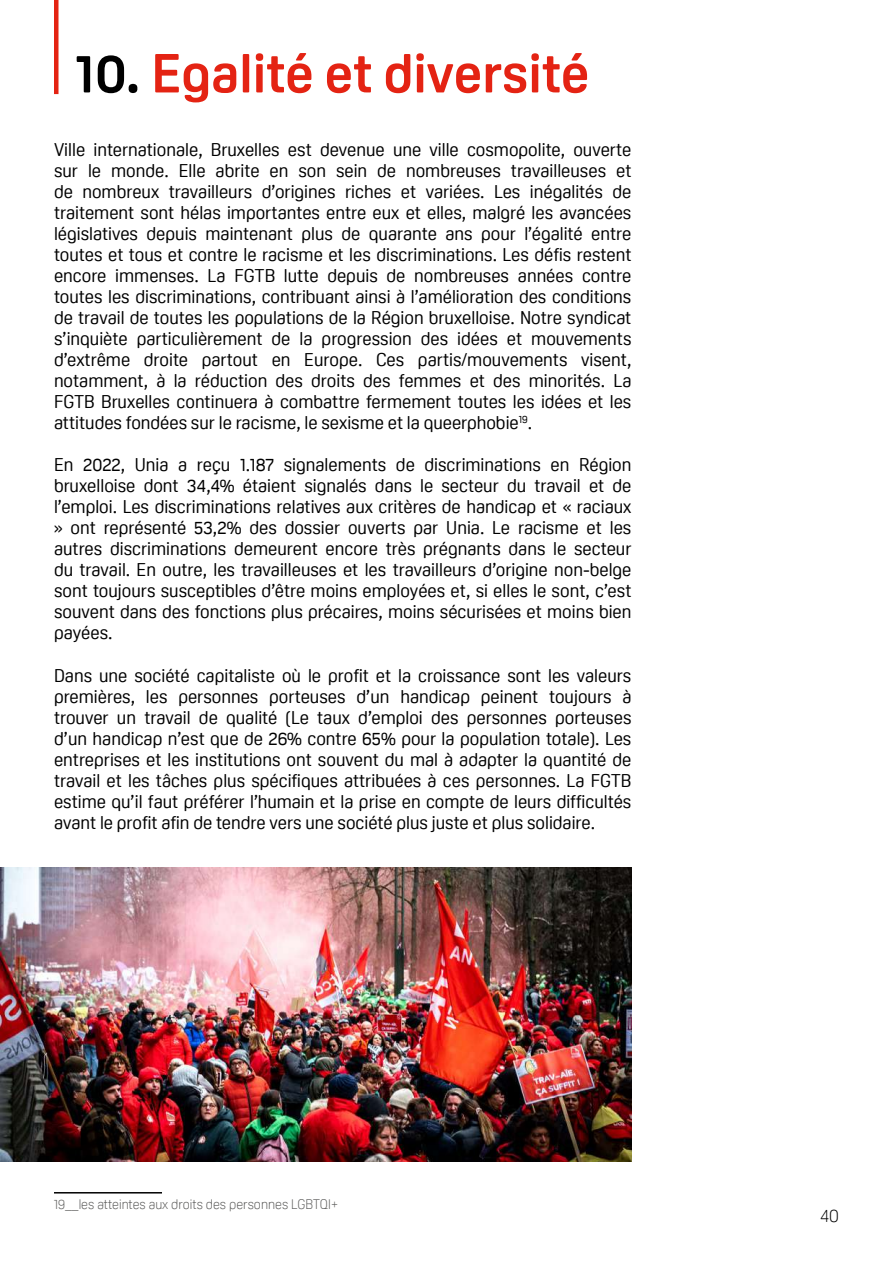
<style>
.page{position:relative;width:893px;height:1263px;background:#fff}
.page>*{position:absolute;margin:0;border:0;box-sizing:border-box;transform-origin:0 0}
.t1{font:700 54px "Oscine";color:#e42313}
.t2{font:18px/21px "Oscine";color:#000;text-align:justify}
.t3{font:300 18px "Oscine";color:#000}
.t4{font:300 13.5px "Oscine";color:#575756}
.s1{color:#000}
</style>
<div class="page">
<hr style="left:54px;top:1192px;width:108px;height:1px;background:#000">
<hr style="left:54px;top:0;width:4px;height:94px;background:#e42313">
<img style="left:1px;top:867px;width:630px;height:295px">
<h1 class="t1" style="left:75px;top:43px;width:516px"><span class="s1">10.</span> Egalité et diversité</h1>
<p class="t2" style="left:54px;top:139px;width:579px">Ville internationale, Bruxelles est devenue une ville cosmopolite, ouverte sur le monde. Elle abrite en son sein de nombreuses travailleuses et de nombreux travailleurs d’origines riches et variées. Les inégalités de traitement sont hélas importantes entre eux et elles, malgré les avancées législatives depuis maintenant plus de quarante ans pour l’égalité entre toutes et tous et contre le racisme et les discriminations. Les défis restent encore immenses. La FGTB lutte depuis de nombreuses années contre toutes les discriminations, contribuant ainsi à l’amélioration des conditions de travail de toutes les populations de la Région bruxelloise. Notre syndicat s’inquiète particulièrement de la progression des idées et mouvements d’extrême droite partout en Europe. Ces partis/mouvements visent, notamment, à la réduction des droits des femmes et des minorités. La FGTB Bruxelles continuera à combattre fermement toutes les idées et les attitudes fondées sur le racisme, le sexisme et la queerphobie<sup>19</sup>.</p>
<p class="t2" style="left:54px;top:454px;width:579px">En 2022, Unia a reçu 1.187 signalements de discriminations en Région bruxelloise dont 34,4% étaient signalés dans le secteur du travail et de l’emploi. Les discriminations relatives aux critères de handicap et « raciaux » ont représenté 53,2% des dossier ouverts par Unia. Le racisme et les autres discriminations demeurent encore très prégnants dans le secteur du travail. En outre, les travailleuses et les travailleurs d’origine non-belge sont toujours susceptibles d’être moins employées et, si elles le sont, c’est souvent dans des fonctions plus précaires, moins sécurisées et moins bien payées.</p>
<p class="t2" style="left:54px;top:665px;width:579px">Dans une société capitaliste où le profit et la croissance sont les valeurs premières, les personnes porteuses d’un handicap peinent toujours à trouver un travail de qualité (Le taux d’emploi des personnes porteuses d’un handicap n’est que de 26% contre 65% pour la population totale). Les entreprises et les institutions ont souvent du mal à adapter la quantité de travail et les tâches plus spécifiques attribuées à ces personnes. La FGTB estime qu’il faut préférer l’humain et la prise en compte de leurs difficultés avant le profit afin de tendre vers une société plus juste et plus solidaire.</p>
<p class="t4" style="left:54px;top:1196px;width:286px">19__les atteintes aux droits des personnes LGBTQI+</p>
<p class="t3" style="left:820px;top:1205px;width:20px">40</p>
</div>
